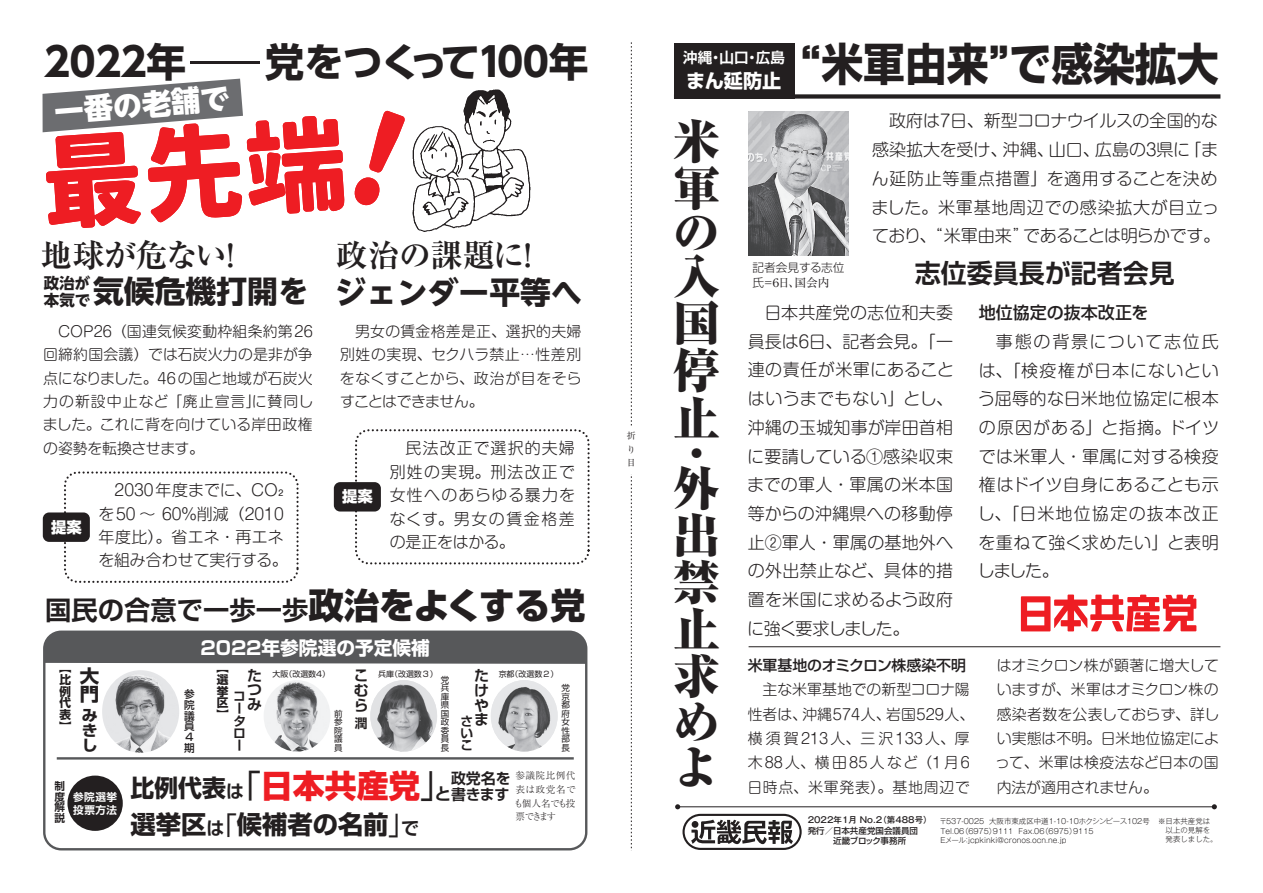
<style>
.page{position:relative;width:1263px;height:893px;background:#fff}
.page>*{position:absolute;margin:0;border:0;box-sizing:border-box;transform-origin:0 0}
.t1{font:800 expanded 47.1px/46px "Ryumin Pr 5";color:#231f20;text-align:justify}
.t2{font:700 44.85px "Shin Go Pr 5";color:#231f20;scale:.93 1}
.t3{font:700 39.6px "UD Shin Go Pro";letter-spacing:-.24em;color:#231f20}
.t4{font:700 31.95px "Ryumin Pr 5";letter-spacing:-.015em;color:#231f20}
.t5{font:800 31.95px "Shin Go Pr 5";color:#ee1d23}
.t6{font:700 30.9px "UD Shin Go NT Pro";color:#231f20}
.t7{font:800 29.25px "UD Shin Go NT Pro";color:#fff}
.t8{font:700 26.4px "Shin Go Pr 5 De";color:#231f20}
.t9{font:700 25.95px "Shin Go Pr 5 De";color:#231f20}
.t10{font:700 25.35px "Shin Go Pr 5";color:#231f20}
.t11{font:700 24px "Shin Go Pr 5";color:#231f20}
.t12{font:700 19.2px "Shin Go Pr 5";color:#fff}
.t13{font:700 18.75px "Shin Go Pr 5";color:#fff}
.t14{font:700 18.3px/18.3px "Shin Go Pr 5";color:#231f20;scale:1.06 1}
.t15{font:300 16.95px/28.7px "Shin M Go Pro";letter-spacing:.005em;color:#231f20;text-align:justify}
.t16{font:500 16.95px "Shin Go Pr 5";color:#231f20}
.t17{font:300 15.9px/23.4px "Shin M Go Pro";color:#231f20}
.t18{font:300 15.9px/23.4px "Shin M Go Pro";letter-spacing:.03em;color:#231f20;text-align:justify}
.t19{font:700 15.45px/17px "UD Shin Go NT Pro";color:#231f20}
.t20{font:800 15.3px "UD Shin Go NT Pro";color:#fff}
.t21{font:700 15px "Shin Go Pr 5 De";color:#231f20}
.t22{font:700 15px/14.7px "Shin Go Pr 5";color:#231f20;text-align:justify;scale:1.06 1}
.t23{font:300 14.85px/24.5px "Shin M Go Pro";letter-spacing:.005em;color:#231f20;text-align:justify}
.t24{font:500 14.85px "Shin Go Pr 5";color:#231f20}
.t25{font:700 14.85px/14.5px "Shin Go Pr 5 De";color:#231f20;text-align:justify}
.t26{font:700 14.55px "Shin Go Pr 5 De";color:#fff}
.t27{font:700 12.75px/12.3px "Shin Go Pr 5 De";color:#231f20}
.t28{font:700 11.7px/11.7px "Shin Go Pr 5";color:#231f20;text-align:justify}
.t29{font:300 11.7px "Shin Go Pr 5";color:#231f20}
.t30{font:11.7px "Ryumin Pr 5";color:#231f20}
.t31{font:700 10.65px/12.8px "Shin Go Pr 5 De";letter-spacing:.05em;color:#fff}
.t32{font:500 10.65px/10.6px "Shin Go Pr 5";color:#231f20}
.t33{font:700 10.65px/10.6px "Shin Go Pr 5 De";color:#231f20;text-align:justify}
.t34{font:300 9.6px/13.8px "Ryumin Pr 5";letter-spacing:.025em;color:#231f20;text-align:justify}
.t35{font:9px/13.5px "Ryumin Pr 5";color:#231f20}
.t36{font:500 8.55px/10.6px "Shin Go Pr 5";color:#231f20}
.t37{font:8.55px/8.6px "Shin Go Pr 5";color:#231f20;text-align:justify}
.t38{font:500 8.55px "Gothic MB101 Pr 5";color:#231f20}
.t39{font:7.95px "Shin Go Pr 5";color:#231f20}
.t40{font:300 7.5px/9.6px "Gothic MB101 Pr 5";color:#231f20}
.s1{font-weight:300}
.s2{font-family:"Shin Go Pr 5";font-weight:800;font-size:35.55px}
.s3{font-weight:400;color:#231f20}
.s4{font-family:"Shin Go Pr 5 De";font-weight:700;font-size:16.8px;color:#231f20}
.s5{font-family:"Shin Go Pr 5 De";font-weight:700;font-size:15px;color:#231f20}
.s6{font-family:"Shin Go Pr 5 De";font-size:18px}
.s7{font-weight:400}
.s8{font-family:"Shin Go Pr 5";font-weight:300}
</style>
<div class="page">
<div style="left:674px;top:43px;width:120px;height:56px;background:#231f20"></div>
<div style="left:64px;top:471px;width:235px;height:112px;border:2px dashed #231f20;border-radius:13px"></div>
<svg style="left:691px;top:820px;width:102px;height:24px"></svg>
<div style="left:682px;top:814px;width:120px;height:36px;border:2px solid #231f20;border-radius:17px"></div>
<hr style="left:678px;top:806px;width:536px;height:1px;background:#231f20">
<svg style="left:1212px;top:804px;width:5px;height:5px"></svg>
<svg style="left:675px;top:804px;width:5px;height:5px"></svg>
<div style="left:46px;top:632px;width:540px;height:32px;background:#57585a"></div>
<div style="left:43px;top:631px;width:544px;height:219px;border:2px solid #57585a;border-radius:17px"></div>
<img style="left:102px;top:670px;width:77px;height:83px">
<div style="left:67px;top:776px;width:56px;height:55px;background:#231f20;border-radius:50%"></div>
<hr style="left:57px;top:757px;width:517px;height:3px;background:#57585a">
<img style="left:264px;top:680px;width:66px;height:72px">
<img style="left:370px;top:680px;width:67px;height:72px">
<img style="left:491px;top:680px;width:67px;height:72px">
<svg style="left:1021px;top:594px;width:175px;height:37px"></svg>
<div style="left:43px;top:512px;width:47px;height:30px;background:#231f20;border-radius:6px"></div>
<div style="left:355px;top:429px;width:235px;height:135px;border:2px dashed #231f20;border-radius:13px"></div>
<div style="left:334px;top:482px;width:47px;height:29px;background:#231f20;border-radius:6px"></div>
<svg style="left:43px;top:79px;width:301px;height:149px"></svg>
<svg style="left:354px;top:111px;width:44px;height:95px"></svg>
<img style="left:398px;top:89px;width:133px;height:143px">
<div style="left:674px;top:94px;width:546px;height:5px;background:#231f20"></div>
<img style="left:748px;top:111px;width:101px;height:144px">
<hr style="left:749px;top:646px;width:471px;height:1px;background:#231f20">
<svg style="left:631px;top:42px;width:1px;height:809px"></svg>
<div style="left:626px;top:426px;width:11px;height:48px;background:#fff"></div>
<h3 class="t3" style="left:37px;top:30px;width:552px">２０２２年 <span class="s1">―</span> 党をつくって１００年</h3>
<h3 class="t7" style="left:53px;top:88px;width:177px;rotate:-5deg">一番の老舗で</h3>
<h3 class="t4" style="left:40px;top:230px;width:207px">地球が危ない！</h3>
<h3 class="t4" style="left:336px;top:230px;width:209px">政治の課題に！</h3>
<p class="t19" style="left:44px;top:274px;width:48px">政治が本気で</p>
<h3 class="t6" style="left:335px;top:267px;width:248px">ジェンダー平等へ</h3>
<h3 class="t6" style="left:93px;top:266px;width:217px">気候危機打開を</h3>
<p class="t23" style="left:43px;top:318px;width:272px;line-height:23.4px">　COP26（国連気候変動枠組条約第 26回締約国会議）では石炭火力の是非が争点になりました。46の国と地域が石炭火力の新設中止など「廃止宣言」に賛同しました。これに背を向けている岸田政権の姿勢を転換させます。</p>
<p class="t17" style="left:98px;top:477px;width:191px">　2030年度までに、CO₂を50 ～ 60％削減（2010年度比）。省エネ・再エネを組み合わせて実行する。</p>
<p class="t20" style="left:51px;top:514px;width:32px">提案</p>
<p class="t23" style="left:340px;top:318px;width:243px;line-height:23.4px">　男女の賃金格差是正、選択的夫婦別姓の実現、セクハラ禁止…性差別をなくすことから、政治が目をそらすことはできません。</p>
<p class="t20" style="left:342px;top:484px;width:32px">提案</p>
<p class="t18" style="left:390px;top:435px;width:187px">　民法改正で選択的夫婦別姓の実現。刑法改正で女性へのあらゆる暴力をなくす。男女の賃金格差の是正をはかる。</p>
<h3 class="t8" style="left:45px;top:588px;width:542px">国民の合意で一歩一歩<span class="s2">政治をよくする党</span></h3>
<p class="t13" style="left:201px;top:633px;width:231px">2022年参院選の予定候補</p>
<p class="t14" style="left:80px;top:666px;width:20px">大門</p>
<p class="t22" style="left:82px;top:707px;width:16px">みきし</p>
<p class="t25" style="left:247px;top:667px;width:16px">たつみ</p>
<p class="t28" style="left:60px;top:661px;width:13px">【比例代表】</p>
<p class="t28" style="left:217px;top:661px;width:13px">【選挙区】</p>
<p class="t32" style="left:184px;top:688px;width:12px">参院議員<br>４期</p>
<p class="t27" style="left:233px;top:689px;width:13px">コータロー</p>
<p class="t39" style="left:272px;top:667px;width:59px">大阪（改選数4）</p>
<p class="t37" style="left:334px;top:708px;width:10px">前参院議員</p>
<p class="t25" style="left:354px;top:667px;width:16px">こむら</p>
<p class="t27" style="left:355px;top:716px;width:13px">潤</p>
<p class="t39" style="left:378px;top:667px;width:61px">兵庫（改選数３）</p>
<p class="t37" style="left:441px;top:674px;width:10px">党兵庫県国政委員長</p>
<p class="t25" style="left:474px;top:667px;width:16px">たけやま</p>
<p class="t27" style="left:460px;top:714px;width:14px;text-align:justify">さいこ</p>
<p class="t39" style="left:499px;top:667px;width:61px">京都（改選数２）</p>
<p class="t37" style="left:561px;top:683px;width:10px">党京都府女性部長</p>
<p class="t33" style="left:55px;top:780px;width:12px">制度解説</p>
<p class="t31" style="left:73px;top:789px;width:46px">参院選挙投票方法</p>
<h3 class="t5" style="left:229px;top:760px;width:282px"><span class="s3">「</span>日本共産党<span class="s3">」</span><span class="s4">と</span><span class="s5">書きます</span></h3>
<p class="t34" style="left:514px;top:768px;width:64px">参議院比例代表は政党名でも個人名でも投票できます</p>
<p class="t21" style="left:451px;top:765px;width:61px">政党名を</p>
<h3 class="t11" style="left:130px;top:769px;width:115px">比例代表<span class="s6">は</span></h3>
<h3 class="t10" style="left:130px;top:805px;width:290px">選挙区<span class="s6">は</span><span class="s7">「</span>候補者の名前<span class="s7">」</span><span class="s6">で</span></h3>
<p class="t35" style="left:627px;top:428px;width:10px">折り目</p>
<p class="t26" style="left:683px;top:46px;width:103px">沖縄・山口・広島</p>
<p class="t12" style="left:686px;top:65px;width:97px">まん延防止</p>
<h2 class="t2" style="left:800px;top:29px;width:451px">“米軍由来”で感染拡大</h2>
<h1 class="t1" style="left:673px;top:116px;width:47px">米軍の入国停止</h1>
<h1 class="t1" style="left:673px;top:433px;width:47px;line-height:35.2px">・外</h1>
<h1 class="t1" style="left:673px;top:509px;width:47px">出禁止求めよ</h1>
<p class="t29" style="left:752px;top:258px;width:94px">記者会見する志位</p>
<p class="t30" style="left:752px;top:273px;width:78px"><span class="s8">氏</span>＝６日、国会内</p>
<p class="t15" style="left:872px;top:105px;width:350px;text-align:left">　政府は７日、新型コロナウイルスの全国的な感染拡大を受け、沖縄、山口、広島の３県に「まん延防止等重点措置」を適用することを決めました。米軍基地周辺での感染拡大が目立っており、“米軍由来”であることは明らかです。</p>
<h3 class="t9" style="left:915px;top:252px;width:261px">志位委員長が記者会見</h3>
<p class="t15" style="left:747px;top:296px;width:208px">　日本共産党の志位和夫委員長は６日、記者会見。「一連の責任が米軍にあることはいうまでもない」とし、沖縄の玉城知事が岸田首相に要請している①感染収束までの軍人・軍属の米本国等からの沖縄県への移動停止②軍人・軍属の基地外への外出禁止など、具体的措置を米国に求めるよう政府に強く要求しました。</p>
<p class="t24" style="left:748px;top:653px;width:220px">米軍基地のオミクロン株感染不明</p>
<p class="t23" style="left:747px;top:675px;width:228px;text-align:left">　主な米軍基地での新型コロナ陽性者は、沖縄574人、岩国529人、横須賀 213人、三沢 133人、厚木 88人、横田 85人など（１月６日時点、米軍発表）。基地周辺で</p>
<p class="t16" style="left:979px;top:299px;width:171px">地位協定の抜本改正を</p>
<p class="t15" style="left:978px;top:325px;width:243px">　事態の背景について志位氏は、「検疫権が日本にないという屈辱的な日米地位協定に根本の原因がある」と指摘。ドイツでは米軍人・軍属に対する検疫権はドイツ自身にあることも示し、「日米地位協定の抜本改正を重ねて強く求めたい」と表明しました。</p>
<p class="t23" style="left:995px;top:651px;width:226px">はオミクロン株が顕著に増大していますが、米軍はオミクロン株の感染者数を公表しておらず、詳しい実態は不明。日米地位協定によって、米軍は検疫法など日本の国内法が適用されません。</p>
<p class="t38" style="left:808px;top:813px;width:126px">2022年1月 No.2（第488号）</p>
<p class="t36" style="left:808px;top:824px;width:112px">発行／日本共産党国会議員団　　　近畿ブロック事務所</p>
<p class="t40" style="left:1158px;top:816px;width:61px;line-height:9px">※日本共産党は　以上の見解を　発表しました。</p>
<p class="t40" style="left:940px;top:816px;width:212px">〒537-0025 大阪市東成区中道1-10-10ホクシンピース102号<br>Tel.06（6975）9111 Fax.06（6975）9115<br>Eメール：jcpkinki@cronos.ocn.ne.jp</p>
</div>
